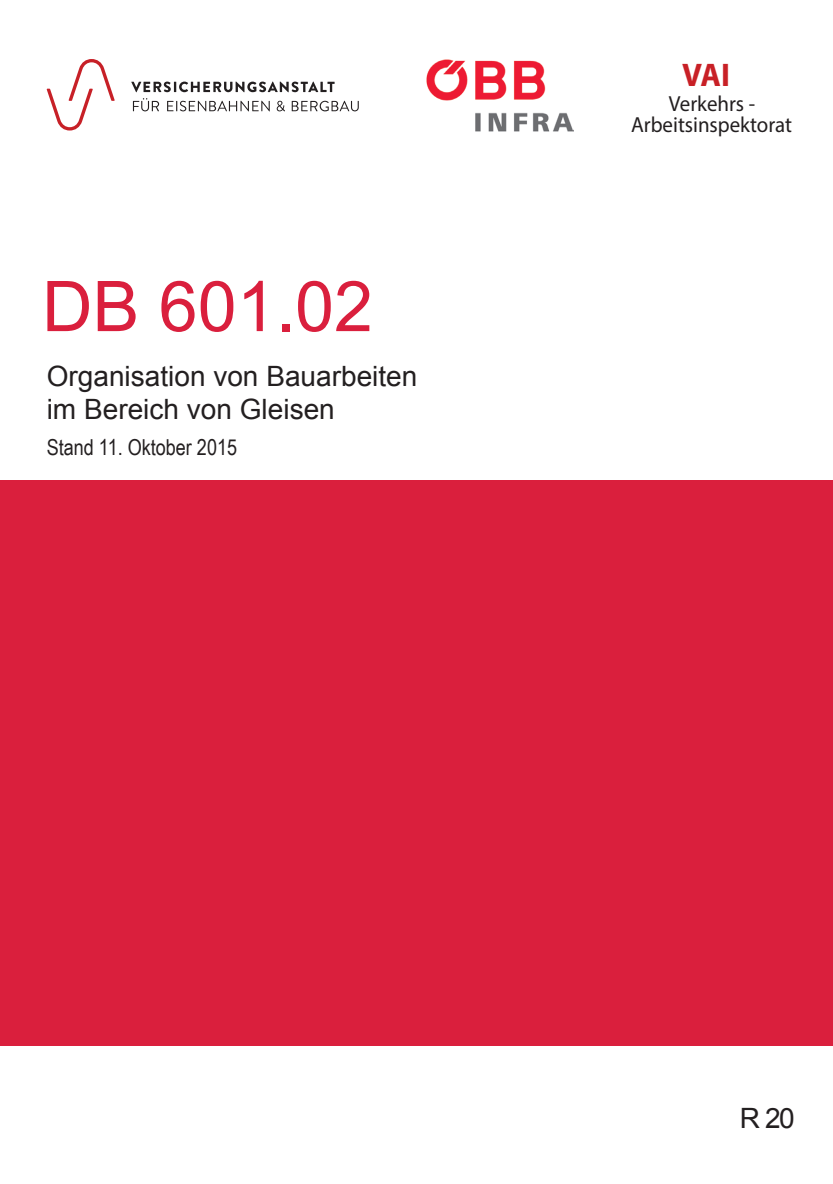
<style>
.page{position:relative;width:833px;height:1184px;background:#fff}
.page>*{position:absolute;margin:0;border:0;box-sizing:border-box;transform-origin:0 0}
.t1{font:70px "Arial";color:#da1f3d}
.t2{font:700 32.8px "Myriad Pro";color:#c82026;scale:.96 1}
.t3{font:28px/33.6px "Arial";color:#231f20}
.t4{font:22px "Arial Narrow";color:#231f20}
.t5{font:21.8px/20.4px "Myriad Pro";color:#231f20;text-align:center;scale:.96 1}
</style>
<div class="page">
<div style="left:0;top:480px;width:832px;height:565px;background:#da1f3d"></div>
<svg style="left:47px;top:59px;width:68px;height:72px"></svg>
<svg style="left:133px;top:98px;width:226px;height:13px"></svg>
<svg style="left:131px;top:82px;width:203px;height:10px"></svg>
<img style="left:426px;top:59px;width:147px;height:73px">
<p class="t1" style="left:42px;top:261px;width:332px">DB 601.02</p>
<p class="t3" style="left:47px;top:359px;width:372px">Organisation von Bauarbeiten im Bereich von Gleisen</p>
<p class="t4" style="left:47px;top:431px;width:192px">Stand 11. Oktober 2015</p>
<p class="t2" style="left:682px;top:54px;width:51px">VAI</p>
<p class="t5" style="left:631px;top:93px;width:169px">Verkehrs -<br>Arbeitsinspektorat</p>
<p class="t3" style="left:739px;top:1102px;width:56px">R 20</p>
</div>
